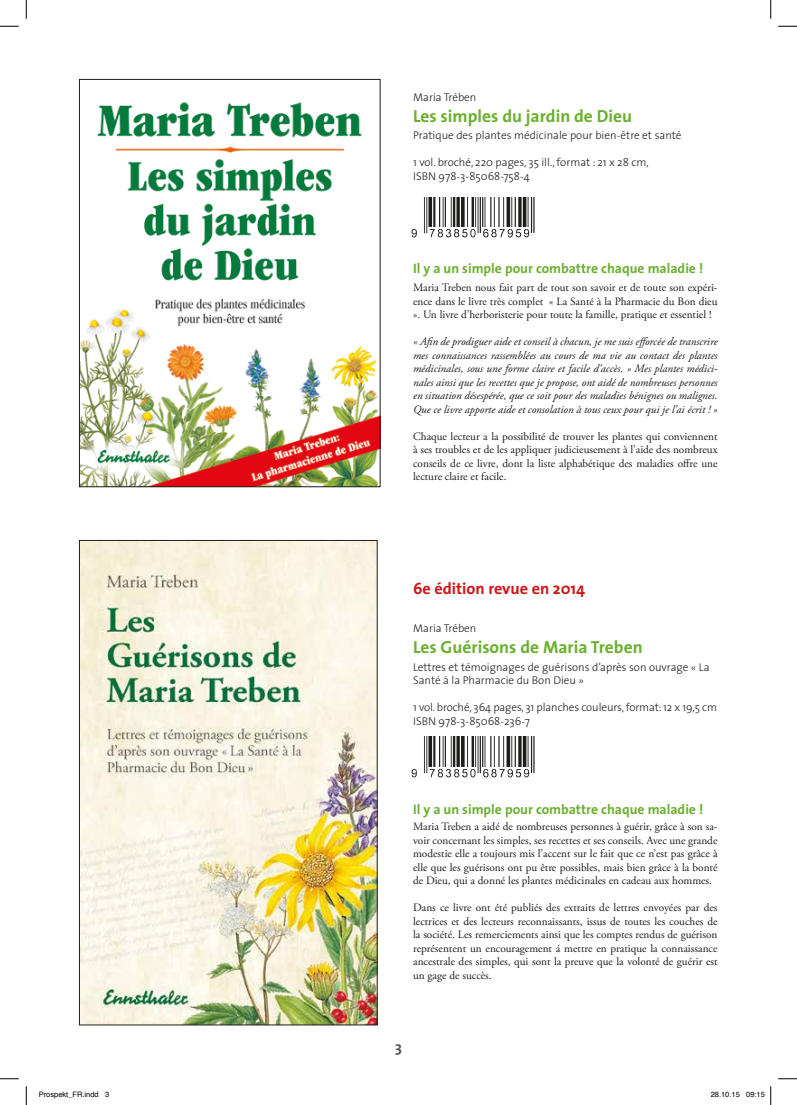
<style>
.page{position:relative;width:797px;height:1105px;background:#fff}
.page>*{position:absolute;margin:0;border:0;box-sizing:border-box;transform-origin:0 0}
.t1{font:700 17.5px "The Sans";color:#6ab02e}
.t2{font:700 16.25px "The Sans";color:#cd171a}
.t3{font:700 15px "The Sans";color:#575756}
.t4{font:700 13.75px "The Sans";color:#6ab02e}
.t5{font:11.25px/13.5px "Adobe Garamond Pro";color:#1d1d1b;text-align:justify}
.t6{font:italic 11.25px/13.5px "Adobe Garamond Pro";color:#1d1d1b;text-align:justify}
.t7{font:300 11.25px/13.5px "The Sans";color:#1d1d1b}
.t8{font:7.5px "Helvetica";color:#000}
</style>
<div class="page">
<img style="left:81px;top:102px;width:297px;height:383px">
<div style="left:79px;top:79px;width:301px;height:408px;border:1px solid #1d1d1b"></div>
<img style="left:81px;top:542px;width:294px;height:481px">
<div style="left:79px;top:540px;width:298px;height:485px;border:1px solid #1d1d1b"></div>
<img style="left:411px;top:737px;width:124px;height:40px">
<img style="left:411px;top:197px;width:124px;height:41px">
<svg style="left:0;top:25px;width:19px;height:2px"></svg>
<svg style="left:778px;top:25px;width:19px;height:2px"></svg>
<svg style="left:0;top:1078px;width:19px;height:1px"></svg>
<svg style="left:778px;top:1078px;width:19px;height:1px"></svg>
<svg style="left:25px;top:0;width:2px;height:19px"></svg>
<svg style="left:25px;top:1086px;width:2px;height:19px"></svg>
<svg style="left:770px;top:0;width:1px;height:19px"></svg>
<svg style="left:770px;top:1086px;width:1px;height:19px"></svg>
<p class="t7" style="left:413px;top:90px;width:65px">Maria Trében</p>
<h1 class="t1" style="left:413px;top:101px;width:220px">Les simples du jardin de Dieu</h1>
<p class="t7" style="left:413px;top:128px;width:270px">Pratique des plantes médicinale pour bien-être et santé</p>
<p class="t7" style="left:413px;top:155px;width:237px">1 vol. broché, 220 pages, 35 ill., format : 21 x 28 cm,<br>ISBN 978-3-85068-758-4</p>
<p class="t4" style="left:413px;top:257px;width:291px">Il y a un simple pour combattre chaque maladie !</p>
<p class="t5" style="left:413px;top:281px;width:306px">Maria Treben nous fait part de tout son savoir et de toute son expéri&shy;ence dans le livre très complet « La Santé à la Pharmacie du Bon dieu ». Un livre d’herboristerie pour toute la famille, pratique et essentiel !</p>
<p class="t6" style="left:413px;top:335px;width:306px">« Afin de prodiguer aide et conseil à chacun, je me suis efforcée de transcrire mes connaissances rassemblées au cours de ma vie au contact des plantes médicinales, sous une forme claire et facile d’accès. » Mes plantes médici&shy;nales ainsi que les recettes que je propose, ont aidé de nombreuses personnes en situation désespérée, que ce soit pour des maladies bénignes ou malignes.<br>Que ce livre apporte aide et consolation à tous ceux pour qui je l’ai écrit ! »</p>
<p class="t5" style="left:413px;top:430px;width:306px">Chaque lecteur a la possibilité de trouver les plantes qui conviennent à ses troubles et de les appliquer judicieusement à l’aide des nombreux conseils de ce livre, dont la liste alphabétique des maladies offre une lecture claire et facile.</p>
<h2 class="t2" style="left:413px;top:575px;width:173px">6e édition revue en 2014</h2>
<p class="t7" style="left:413px;top:621px;width:65px">Maria Trében</p>
<h1 class="t1" style="left:413px;top:632px;width:231px">Les Guérisons de Maria Treben</h1>
<p class="t7" style="left:413px;top:660px;width:298px">Lettres et témoignages de guérisons d’après son ouvrage « La<br>Santé à la Pharmacie du Bon Dieu »</p>
<p class="t7" style="left:413px;top:700px;width:305px">1 vol. broché, 364 pages, 31 planches couleurs, format: 12 x 19,5 cm<br>ISBN 978-3-85068-236-7</p>
<p class="t4" style="left:413px;top:798px;width:291px">Il y a un simple pour combattre chaque maladie !</p>
<p class="t5" style="left:413px;top:820px;width:306px">Maria Treben a aidé de nombreuses personnes à guérir, grâce à son sa&shy;voir concernant les simples, ses recettes et ses conseils. Avec une grande modestie elle a toujours mis l’accent sur le fait que ce n’est pas grâce à elle que les guérisons ont pu être possibles, mais bien grâce à la bonté de Dieu, qui a donné les plantes médicinales en cadeau aux hommes.</p>
<p class="t5" style="left:413px;top:901px;width:306px">Dans ce livre ont été publiés des extraits de lettres envoyées par des lectrices et des lecteurs reconnaissants, issus de toutes les couches de la société. Les remerciements ainsi que les comptes rendus de guérison représentent un encouragement á mettre en pratique la connaissance ancestrale des simples, qui sont la preuve que la volonté de guérir est un gage de succès.</p>
<h3 class="t3" style="left:395px;top:1034px;width:8px">3</h3>
<p class="t8" style="left:39px;top:1089px;width:72px">Prospekt_FR.indd 3</p>
<p class="t8" style="left:710px;top:1089px;width:56px">28.10.15 09:15</p>
</div>
